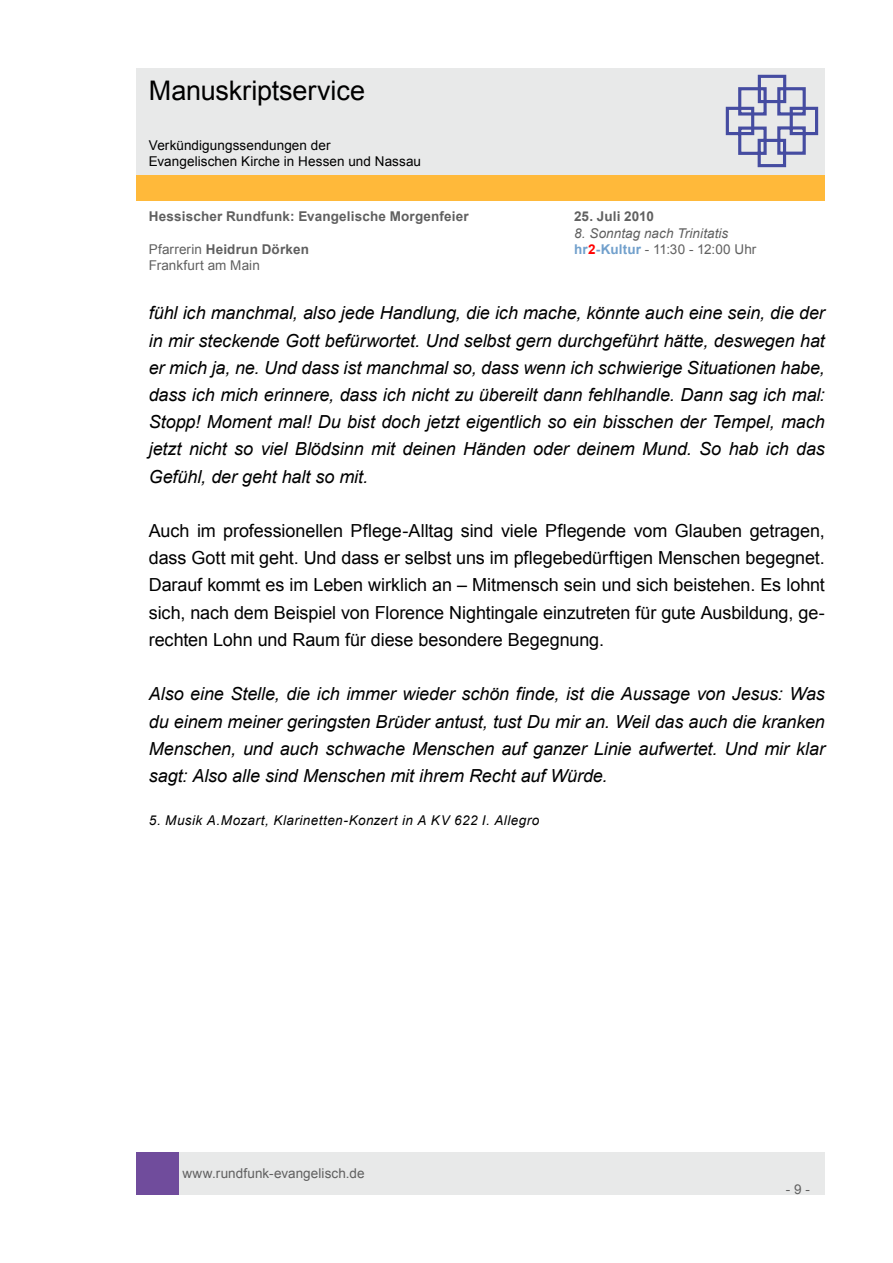
<style>
.page{position:relative;width:893px;height:1263px;background:#fff}
.page>*{position:absolute;margin:0;border:0;box-sizing:border-box;transform-origin:0 0}
.t1{font:27px "Arial";letter-spacing:-.005em;color:#000}
.t2{font:italic 18px/27.2px "Arial";letter-spacing:-.005em;color:#000;text-align:justify}
.t3{font:18px/27.2px "Arial";letter-spacing:-.005em;color:#000;text-align:justify}
.t4{font:700 13.5px "Arial";letter-spacing:.01em;color:#606060}
.t5{font:13.5px "Arial";letter-spacing:.005em;color:#606060}
.t6{font:13.5px/16.2px "Arial";letter-spacing:.005em;color:#000}
.t7{font:italic 13.5px "Arial";letter-spacing:.035em;color:#000}
.t8{font:italic 13.5px "Arial";letter-spacing:.005em;color:#606060}
.s1{font-weight:400}
.s2{font-weight:700;color:#71a0cc}
.s3{font-weight:700;color:#f00}
</style>
<div class="page">
<div style="left:179px;top:1152px;width:646px;height:43px;background:#e8e9e9"></div>
<div style="left:136px;top:1152px;width:43px;height:43px;background:#704c9c"></div>
<div style="left:136px;top:175px;width:689px;height:26px;background:#ffb93a"></div>
<div style="left:136px;top:68px;width:689px;height:106px;background:#e8e9e9"></div>
<svg style="left:725px;top:74px;width:94px;height:94px"></svg>
<h1 class="t1" style="left:149px;top:73px;width:218px">Manuskriptservice</h1>
<p class="t6" style="left:149px;top:137px;width:274px">Verkündigungssendungen der<br>Evangelischen Kirche in Hessen und Nassau</p>
<p class="t4" style="left:149px;top:208px;width:322px">Hessischer Rundfunk: Evangelische Morgenfeier</p>
<p class="t4" style="left:574px;top:208px;width:81px">25. Juli 2010</p>
<p class="t8" style="left:574px;top:224px;width:156px">8. Sonntag nach Trinitatis</p>
<p class="t4" style="left:149px;top:240px;width:162px"><span class="s1">Pfarrerin</span> Heidrun Dörken</p>
<p class="t5" style="left:574px;top:240px;width:184px"><span class="s2">hr</span><span class="s3">2</span><span class="s2">-Kultur</span> - 11:30 - 12:00 Uhr</p>
<p class="t5" style="left:149px;top:256px;width:113px">Frankfurt am Main</p>
<p class="t2" style="left:149px;top:300px;width:678px">fühl ich manchmal, also jede Handlung, die ich mache, könnte auch eine sein, die der in mir steckende Gott befürwortet. Und selbst gern durchgeführt hätte, deswegen hat er mich ja, ne. Und dass ist manchmal so, dass wenn ich schwierige Situationen habe, dass ich mich erinnere, dass ich nicht zu übereilt dann fehlhandle. Dann sag ich mal:<br>Stopp! Moment mal! Du bist doch jetzt eigentlich so ein bisschen der Tempel, mach jetzt nicht so viel Blödsinn mit deinen Händen oder deinem Mund. So hab ich das Gefühl, der geht halt so mit.</p>
<p class="t3" style="left:149px;top:517px;width:678px">Auch im professionellen Pflege-Alltag sind viele Pflegende vom Glauben getragen, dass Gott mit geht. Und dass er selbst uns im pflegebedürftigen Menschen begegnet.<br>Darauf kommt es im Leben wirklich an – Mitmensch sein und sich beistehen. Es lohnt sich, nach dem Beispiel von Florence Nightingale einzutreten für gute Ausbildung, ge&shy;rechten Lohn und Raum für diese besondere Begegnung.</p>
<p class="t2" style="left:149px;top:681px;width:678px">Also eine Stelle, die ich immer wieder schön finde, ist die Aussage von Jesus: Was du einem meiner geringsten Brüder antust, tust Du mir an. Weil das auch die kranken Menschen, und auch schwache Menschen auf ganzer Linie aufwertet. Und mir klar sagt: Also alle sind Menschen mit ihrem Recht auf Würde.</p>
<p class="t7" style="left:149px;top:812px;width:392px">5. Musik A.Mozart, Klarinetten-Konzert in A KV 622 I. Allegro</p>
<p class="t5" style="left:182px;top:1164px;width:184px">www.rundfunk-evangelisch.de</p>
<p class="t5" style="left:786px;top:1180px;width:26px">- 9 -</p>
</div>
